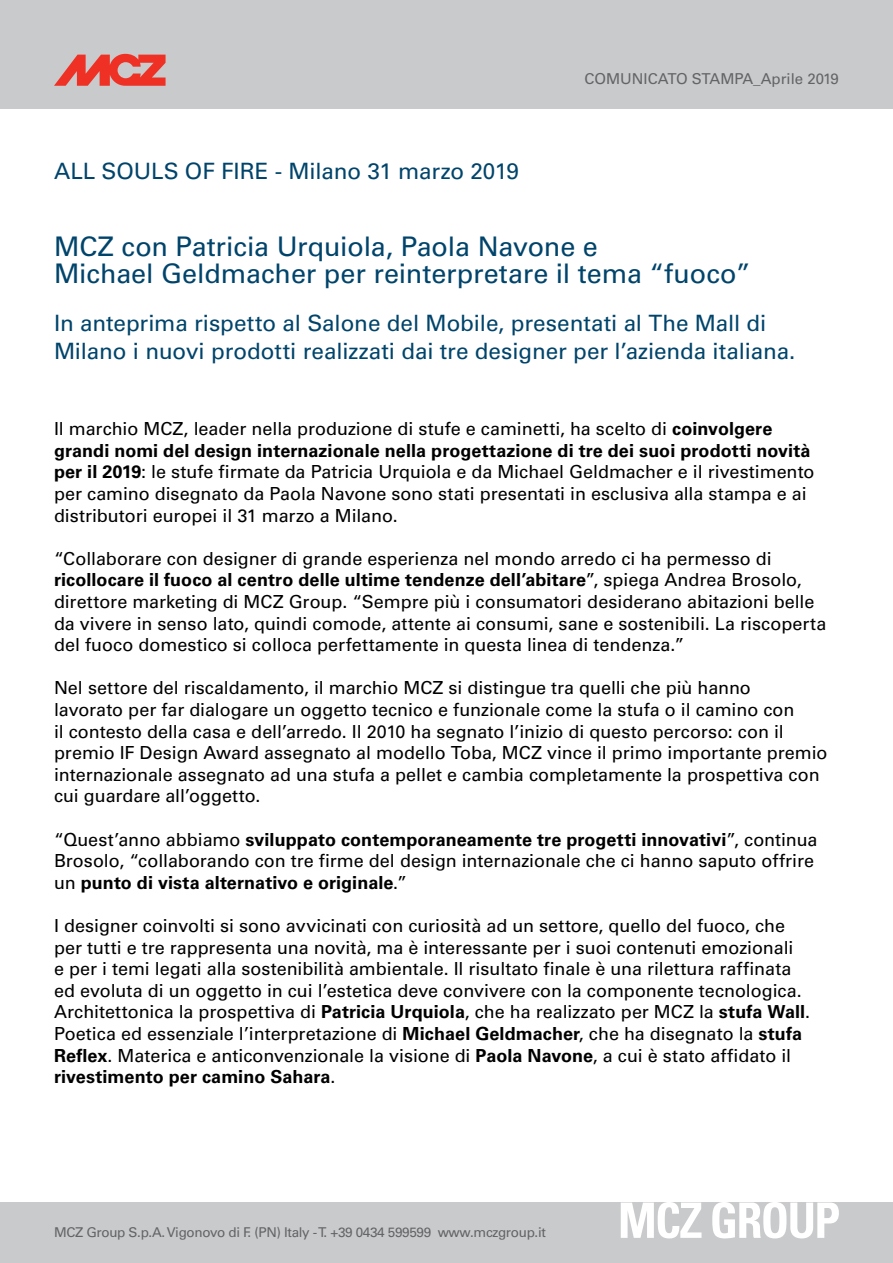
<style>
.page{position:relative;width:893px;height:1263px;background:#fff}
.page>*{position:absolute;margin:0;border:0;box-sizing:border-box;transform-origin:0 0}
.t1{font:27px/27px "Univers";letter-spacing:-.005em;color:#00446b}
.t2{font:22.5px/27.8px "Univers";letter-spacing:-.005em;color:#00446b}
.t3{font:18px/21.6px "Univers";color:#000}
.t4{font:15px "Univers";color:#636466}
.t5{font:13.5px "Univers";letter-spacing:-.025em;color:#636466}
.s1{font-weight:700}
</style>
<div class="page">
<div style="left:0;top:1202px;width:893px;height:61px;background:#c9cacc"></div>
<svg style="left:621px;top:1202px;width:80px;height:36px"></svg>
<svg style="left:712px;top:1202px;width:127px;height:36px"></svg>
<div style="left:0;top:0;width:893px;height:108px;background:#c9cacc"></div>
<svg style="left:54px;top:54px;width:112px;height:32px"></svg>
<p class="t2" style="left:54px;top:157px;width:466px">ALL SOULS OF FIRE - Milano 31 marzo 2019</p>
<p class="t4" style="left:584px;top:69px;width:256px">COMUNICATO STAMPA_Aprile 2019</p>
<h1 class="t1" style="left:54px;top:233px;width:698px">MCZ con Patricia Urquiola, Paola Navone e<br>Michael Geldmacher per reinterpretare il tema “fuoco”</h1>
<p class="t2" style="left:54px;top:310px;width:743px">In anteprima rispetto al Salone del Mobile, presentati al The Mall di<br>Milano i nuovi prodotti realizzati dai tre designer per l’azienda italiana.</p>
<p class="t3" style="left:54px;top:418px;width:762px">Il marchio MCZ, leader nella produzione di stufe e caminetti, ha scelto di <span class="s1">coinvolgere grandi nomi del design internazionale nella progettazione di tre dei suoi prodotti novità per il 2019</span>: le stufe firmate da Patricia Urquiola e da Michael Geldmacher e il rivestimento per camino disegnato da Paola Navone sono stati presentati in esclusiva alla stampa e ai distributori europei il 31 marzo a Milano.</p>
<p class="t3" style="left:54px;top:548px;width:774px">“Collaborare con designer di grande esperienza nel mondo arredo ci ha permesso di <span class="s1">ricollocare il fuoco al centro delle ultime tendenze dell’abitare</span>”, spiega Andrea Brosolo, direttore marketing di MCZ Group. “Sempre più i consumatori desiderano abitazioni belle da vivere in senso lato, quindi comode, attente ai consumi, sane e sostenibili. La riscoperta del fuoco domestico si colloca perfettamente in questa linea di tendenza.”</p>
<p class="t3" style="left:54px;top:677px;width:775px">Nel settore del riscaldamento, il marchio MCZ si distingue tra quelli che più hanno<br>lavorato per far dialogare un oggetto tecnico e funzionale come la stufa o il camino con<br>il contesto della casa e dell’arredo. Il 2010 ha segnato l’inizio di questo percorso: con il premio IF Design Award assegnato al modello Toba, MCZ vince il primo importante premio internazionale assegnato ad una stufa a pellet e cambia completamente la prospettiva con cui guardare all’oggetto.</p>
<p class="t3" style="left:54px;top:828px;width:765px">“Quest’anno abbiamo <span class="s1">sviluppato contemporaneamente tre progetti innovativi</span>”, continua<br>Brosolo, “collaborando con tre firme del design internazionale che ci hanno saputo offrire un <span class="s1">punto di vista alternativo e originale</span>.”</p>
<p class="t3" style="left:54px;top:915px;width:758px">I designer coinvolti si sono avvicinati con curiosità ad un settore, quello del fuoco, che per tutti e tre rappresenta una novità, ma è interessante per i suoi contenuti emozionali<br>e per i temi legati alla sostenibilità ambientale. Il risultato finale è una rilettura raffinata ed evoluta di un oggetto in cui l’estetica deve convivere con la componente tecnologica.<br>Architettonica la prospettiva di <span class="s1">Patricia Urquiola</span>, che ha realizzato per MCZ la <span class="s1">stufa Wall</span>.<br>Poetica ed essenziale l’interpretazione di <span class="s1">Michael Geldmacher</span>, che ha disegnato la <span class="s1">stufa Reflex</span>. Materica e anticonvenzionale la visione di <span class="s1">Paola Navone</span>, a cui è stato affidato il <span class="s1">rivestimento per camino Sahara</span>.</p>
<p class="t5" style="left:54px;top:1224px;width:493px">MCZ Group S.p.A. Vigonovo di F. (PN) Italy - T. +39 0434 599599 www.mczgroup.it</p>
</div>
